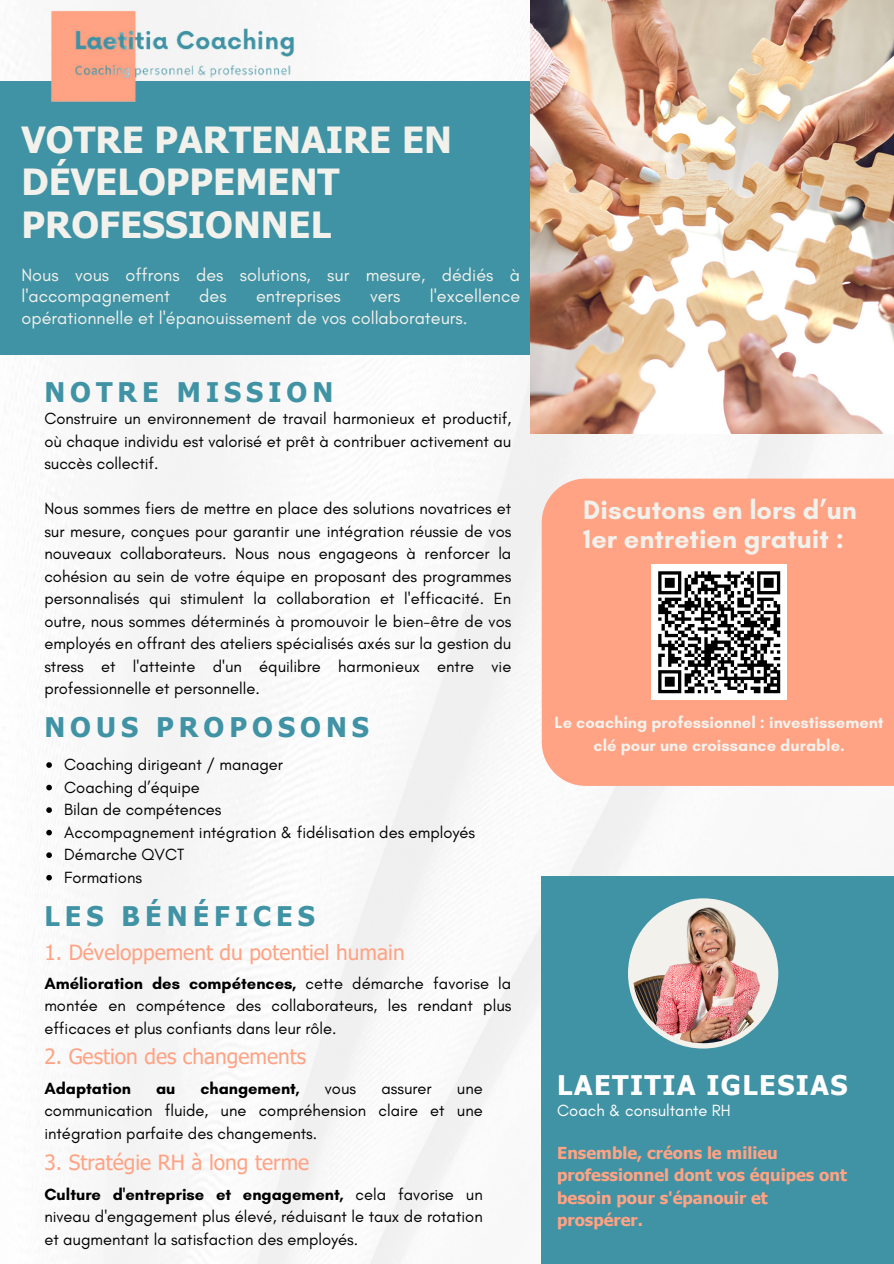
<style>
.page{position:relative;width:894px;height:1264px;background:#fff}
.page>*{position:absolute;margin:0;border:0;box-sizing:border-box;transform-origin:0 0}
.t1{font:700 36px/42.8px "Tahoma";color:#f2f1ec}
.t2{font:700 27px/28.2px "Glacial Indifference";color:#f2f1ec}
.t3{font:700 27px "Tahoma";letter-spacing:.185em;color:#4093a4}
.t4{font:700 27px "Tahoma";letter-spacing:.055em;color:#fff}
.t5{font:21px "Tahoma";color:#ffa384}
.t6{font:18px/21.5px "Glacial Indifference";color:#f2f1ec}
.t7{font:16.5px/22.5px "Glacial Indifference";color:#000;text-align:justify}
.t8{font:700 16.5px/22.5px "Tahoma";color:#ffa384}
.t9{font:700 16.5px/22.5px "Glacial Indifference";color:#f2f1ec;text-align:center}
.t10{font:700 16.5px "Glacial Indifference";color:#000}
.t11{font:16.5px "Glacial Indifference";color:#fff}
.s1{font-weight:700}
</style>
<div class="page">
<img style="left:0;top:63px;width:815px;height:1200px">
<div style="left:0;top:82px;width:615px;height:273px;background:#4093a4"></div>
<img style="left:530px;top:0;width:363px;height:434px">
<div style="left:541px;top:478px;width:352px;height:308px;background:#ffa384"></div>
<div style="left:541px;top:875px;width:352px;height:388px;background:#4093a4"></div>
<div style="left:627px;top:898px;width:151px;height:150px;background:#f2f1ec;border-radius:50%"></div>
<img style="left:632px;top:902px;width:141px;height:141px;border-radius:50%">
<img style="left:21px;top:0;width:293px;height:102px">
<svg style="left:46px;top:762px;width:6px;height:5px"></svg>
<svg style="left:46px;top:784px;width:6px;height:6px"></svg>
<svg style="left:46px;top:807px;width:6px;height:6px"></svg>
<svg style="left:46px;top:829px;width:6px;height:6px"></svg>
<svg style="left:46px;top:852px;width:6px;height:6px"></svg>
<svg style="left:46px;top:874px;width:6px;height:6px"></svg>
<div style="left:651px;top:564px;width:135px;height:135px;background:#fff"></div>
<svg style="left:658px;top:571px;width:123px;height:123px"></svg>
<p class="t1" style="left:21px;top:117px;width:432px">VOTRE PARTENAIRE EN<br>DÉVELOPPEMENT<br>PROFESSIONNEL</p>
<p class="t6" style="left:21px;top:264px;width:500px">Nous vous offrons des solutions, sur mesure, dédiés à l'accompagnement</p>
<p class="t6" style="left:21px;top:285px;width:500px;text-indent:408px">l'excellence opérationnelle et l'épanouissement de vos collaborateurs.</p>
<p class="t6" style="left:199px;top:285px;width:29px">des</p>
<p class="t6" style="left:256px;top:285px;width:86px">entreprises</p>
<p class="t6" style="left:370px;top:285px;width:32px">vers</p>
<p class="t3" style="left:44px;top:375px;width:290px">NOTRE MISSION</p>
<p class="t7" style="left:44px;top:407px;width:468px">Construire un environnement de travail harmonieux et productif, où chaque individu est valorisé et prêt à contribuer activement au succès collectif.</p>
<p class="t7" style="left:44px;top:497px;width:468px">Nous sommes fiers de mettre en place des solutions novatrices et sur mesure, conçues pour garantir une intégration réussie de vos nouveaux collaborateurs. Nous nous engageons à renforcer la cohésion au sein de votre équipe en proposant des programmes personnalisés qui stimulent la collaboration et l'efficacité. En outre, nous sommes déterminés à promouvoir le bien-être de vos employés en offrant des ateliers spécialisés axés sur la gestion du stress et l'atteinte d'un équilibre harmonieux entre vie professionnelle et personnelle.</p>
<p class="t3" style="left:44px;top:710px;width:326px">NOUS PROPOSONS</p>
<p class="t7" style="left:64px;top:753px;width:220px">Coaching dirigeant / manager</p>
<p class="t7" style="left:64px;top:775px;width:137px">Coaching d’équipe</p>
<p class="t7" style="left:64px;top:798px;width:159px">Bilan de compétences</p>
<p class="t7" style="left:64px;top:820px;width:412px">Accompagnement intégration &amp; fidélisation des employés</p>
<p class="t7" style="left:64px;top:843px;width:122px">Démarche QVCT</p>
<p class="t7" style="left:64px;top:865px;width:79px">Formations</p>
<p class="t3" style="left:44px;top:898px;width:272px">LES BÉNÉFICES</p>
<p class="t5" style="left:44px;top:938px;width:362px">1. Développement du potentiel humain</p>
<p class="t7" style="left:44px;top:971px;width:468px"><span class="s1">Amélioration des compétences,</span> cette démarche favorise la montée en compétence des collaborateurs, les rendant plus efficaces et plus confiants dans leur rôle.</p>
<p class="t5" style="left:44px;top:1042px;width:263px">2. Gestion des changements</p>
<p class="t10" style="left:44px;top:1078px;width:88px">Adaptation</p>
<p class="t10" style="left:156px;top:1078px;width:21px">au</p>
<p class="t10" style="left:200px;top:1078px;width:101px">changement,</p>
<p class="t7" style="left:325px;top:1076px;width:33px">vous</p>
<p class="t7" style="left:381px;top:1076px;width:52px">assurer</p>
<p class="t7" style="left:44px;top:1076px;width:440px;text-indent:412px">une communication fluide, une compréhension claire et une intégration parfaite des changements.</p>
<p class="t5" style="left:44px;top:1148px;width:266px">3. Stratégie RH à long terme</p>
<p class="t7" style="left:44px;top:1182px;width:440px"><span class="s1">Culture d'entreprise et engagement,</span> cela favorise un niveau d'engagement plus élevé, réduisant le taux de rotation et augmentant la satisfaction des employés.</p>
<p class="t2" style="left:583px;top:496px;width:275px">Discutons en lors d’un<br>1er entretien gratuit :</p>
<p class="t9" style="left:554px;top:711px;width:330px">Le coaching professionnel : investissement clé pour une croissance durable.</p>
<p class="t4" style="left:557px;top:1067px;width:292px">LAETITIA IGLESIAS</p>
<p class="t11" style="left:557px;top:1100px;width:175px">Coach &amp; consultante RH</p>
<p class="t8" style="left:557px;top:1141px;width:291px">Ensemble, créons le milieu professionnel dont vos équipes ont besoin pour s'épanouir et prospérer.</p>
</div>
